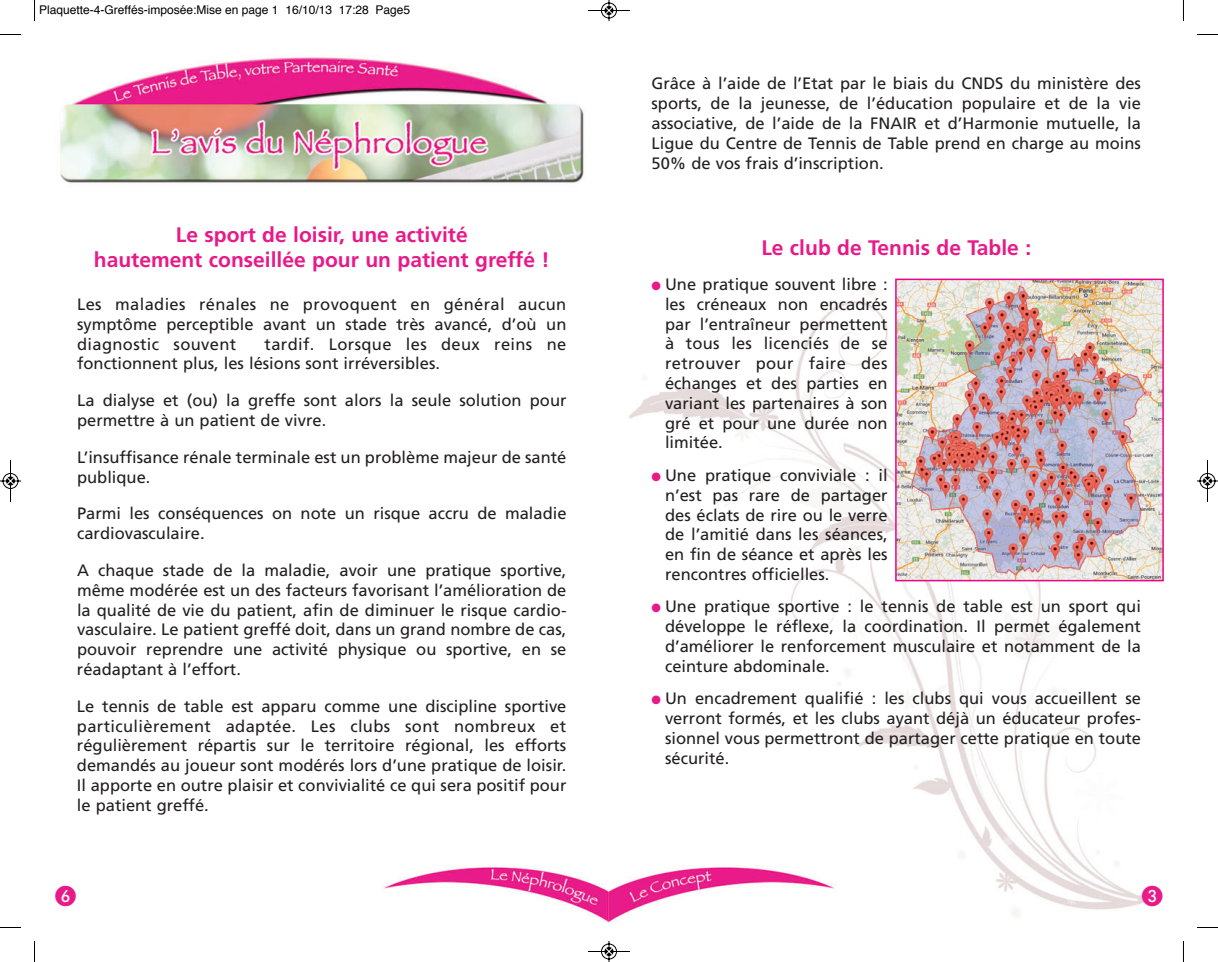
<style>
.page{position:relative;width:1218px;height:962px;background:#fff}
.page>*{position:absolute;margin:0;border:0;box-sizing:border-box;transform-origin:0 0}
.t1{font:700 21px/25.2px "Frutiger";color:#e81989;text-align:center}
.t2{font:16.5px/19.8px "Frutiger";color:#231f20;text-align:justify}
.t3{font:12px "Helvetica";color:#000}
.s1{color:#e81989}
</style>
<div class="page">
<img style="left:629px;top:278px;width:519px;height:637px">
<img style="left:60px;top:57px;width:526px;height:126px">
<img style="left:383px;top:865px;width:453px;height:58px">
<img style="left:897px;top:282px;width:263px;height:296px">
<div style="left:894px;top:279px;width:269px;height:302px;border:2px solid #ed028c"></div>
<svg style="left:34px;top:0;width:1px;height:21px"></svg>
<svg style="left:0;top:34px;width:21px;height:1px"></svg>
<svg style="left:1197px;top:34px;width:20px;height:1px"></svg>
<svg style="left:34px;top:941px;width:1px;height:21px"></svg>
<svg style="left:0;top:927px;width:21px;height:1px"></svg>
<svg style="left:1197px;top:927px;width:20px;height:1px"></svg>
<svg style="left:588px;top:0;width:42px;height:21px"></svg>
<svg style="left:588px;top:941px;width:42px;height:21px"></svg>
<svg style="left:0;top:460px;width:21px;height:42px"></svg>
<svg style="left:1197px;top:460px;width:20px;height:42px"></svg>
<svg style="left:1141px;top:886px;width:7px;height:20px"></svg>
<p class="t3" style="left:39px;top:4px;width:372px">Plaquette-4-Greffés-imposée:Mise en page 1 16/10/13 17:28 Page5</p>
<p class="t1" style="left:94px;top:223px;width:457px">Le sport de loisir, une activité<br>hautement conseillée pour un patient greffé !</p>
<p class="t2" style="left:77px;top:296px;width:491px">Les maladies rénales ne provoquent en général aucun symptôme perceptible avant un stade très avancé, d’où un diagnostic souvent</p>
<p class="t2" style="left:77px;top:335px;width:490px;text-indent:187px">tardif. Lorsque les deux reins ne fonctionnent plus, les lésions sont irréversibles.</p>
<p class="t2" style="left:77px;top:392px;width:491px">La dialyse et (ou) la greffe sont alors la seule solution pour permettre à un patient de vivre.</p>
<p class="t2" style="left:77px;top:448px;width:491px">L’insuffisance rénale terminale est un problème majeur de santé publique.</p>
<p class="t2" style="left:77px;top:505px;width:491px">Parmi les conséquences on note un risque accru de maladie cardiovasculaire.</p>
<p class="t2" style="left:77px;top:562px;width:491px">A chaque stade de la maladie, avoir une pratique sportive, même modérée est un des facteurs favorisant l’amélioration de la qualité de vie du patient, afin de diminuer le risque cardio&shy;vasculaire. Le patient greffé doit, dans un grand nombre de cas, pouvoir reprendre une activité physique ou sportive, en se réadaptant à l’effort.</p>
<p class="t2" style="left:77px;top:697px;width:491px">Le tennis de table est apparu comme une discipline sportive particulièrement adaptée. Les clubs sont nombreux et régulièrement répartis sur le territoire régional, les efforts demandés au joueur sont modérés lors d’une pratique de loisir.<br>Il apporte en outre plaisir et convivialité ce qui sera positif pour le patient greffé.</p>
<p class="t2" style="left:651px;top:75px;width:491px">Grâce à l’aide de l’Etat par le biais du CNDS du ministère des sports, de la jeunesse, de l’éducation populaire et de la vie associative, de l’aide de la FNAIR et d’Harmonie mutuelle, la Ligue du Centre de Tennis de Table prend en charge au moins 50% de vos frais d’inscription.</p>
<p class="t1" style="left:761px;top:237px;width:271px">Le club de Tennis de Table :</p>
<p class="t2" style="left:665px;top:276px;width:224px;text-indent:-14px"><span class="s1">●</span> Une pratique souvent libre : les créneaux non encadrés par l’entraîneur permettent à tous les licenciés de se retrouver pour faire des échanges et des parties en variant les partenaires à son gré et pour une durée non limitée.</p>
<p class="t2" style="left:665px;top:467px;width:224px;text-indent:-14px"><span class="s1">●</span> Une pratique conviviale : il n’est pas rare de partager des éclats de rire ou le verre de l’amitié dans les séances, en fin de séance et après les rencontres officielles.</p>
<p class="t2" style="left:665px;top:598px;width:477px;text-indent:-14px"><span class="s1">●</span> Une pratique sportive : le tennis de table est un sport qui développe le réflexe, la coordination. Il permet également d’améliorer le renforcement musculaire et notamment de la ceinture abdominale.</p>
<p class="t2" style="left:665px;top:690px;width:477px;text-indent:-14px"><span class="s1">●</span> Un encadrement qualifié : les clubs qui vous accueillent se verront formés, et les clubs ayant déjà un éducateur profes&shy;sionnel vous permettront de partager cette pratique en toute sécurité.</p>
</div>
